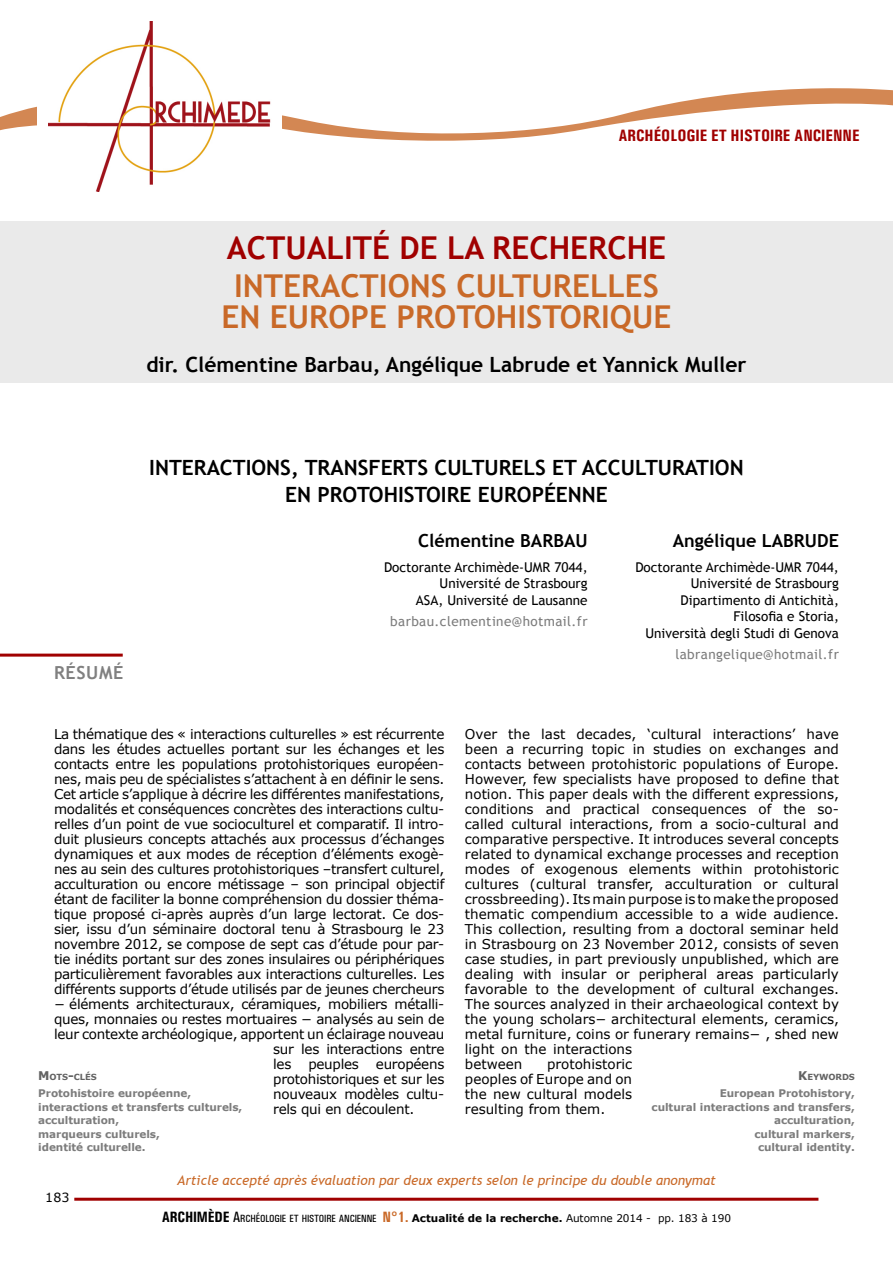
<style>
.page{position:relative;width:893px;height:1263px;background:#fff}
.page>*{position:absolute;margin:0;border:0;box-sizing:border-box;transform-origin:0 0}
.t1{font:700 31.5px/30.8px "Trebuchet MS";color:#c96928;text-align:right}
.t2{font:700 31.5px "Trebuchet MS";color:#a00000}
.t3{font:700 21px/27px "Trebuchet MS";color:#000}
.t4{font:700 18px "Trebuchet MS";color:#000}
.t5{font:700 18px "Trebuchet MS";letter-spacing:.035em;color:#808080}
.t6{font:700 condensed 16.5px "Univers";color:#a00000}
.t7{font:13.5px/15px "Verdana";letter-spacing:-.02em;color:#000;text-align:justify}
.t8{font:13.5px/15px "Verdana";color:#000}
.t9{font:13.5px/16.5px "Trebuchet MS";color:#000;text-align:right}
.t10{font:italic 13.5px "Trebuchet MS";color:#c96928}
.t11{font:13.5px "Trebuchet MS";letter-spacing:.03em;color:#7c7c7c}
.t12{font:12.6px "Verdana";color:#000}
.t13{font:700 10.5px/13.5px "Verdana";letter-spacing:-.005em;color:#7c7c7c}
.t14{font:500 condensed 10.5px "Univers";letter-spacing:-.015em;color:#000}
.t15{font:700 8.4px "Verdana";letter-spacing:-.01em;color:#636363}
.s1{font-size:12px}
.s2{font-weight:700;font-size:15px}
.s3{font-size:15px}
.s4{font-weight:700;font-size:15px;color:#c96928}
.s5{font-family:"Verdana";font-weight:700;font-stretch:normal}
.s6{font-family:"Verdana";font-weight:400;font-stretch:normal}
</style>
<div class="page">
<hr style="left:0;top:654px;width:123px;height:3px;background:#a00000">
<hr style="left:74px;top:1198px;width:744px;height:3px;background:#a00000">
<svg style="left:0;top:88px;width:893px;height:53px"></svg>
<div style="left:37px;top:17px;width:244px;height:183px;background:#fff"></div>
<img style="left:48px;top:22px;width:223px;height:169px">
<div style="left:0;top:221px;width:893px;height:162px;background:#eaeaea"></div>
<p class="t6" style="left:618px;top:125px;width:243px">ARCHÉOLOGIE ET HISTOIRE ANCIENNE</p>
<h1 class="t2" style="left:227px;top:228px;width:437px">ACTUALITÉ DE LA RECHERCHE</h1>
<h1 class="t1" style="left:234px;top:270px;width:69px">INTERAC</h1>
<h1 class="t1" style="left:360px;top:270px;width:212px">TIONS CULTURELLE</h1>
<h1 class="t1" style="left:222px;top:270px;width:448px">S<br>EN EUROPE PROTOHISTORIQUE</h1>
<h2 class="t3" style="left:146px;top:351px;width:602px">DIR. CLÉMENTINE BARBAU, ANGÉLIQUE LABRUDE ET YANNICK MULLER</h2>
<h3 class="t5" style="left:54px;top:661px;width:71px">RÉSUMÉ</h3>
<h2 class="t3" style="left:149px;top:454px;width:46px">INTERAC</h2>
<h2 class="t3" style="left:285px;top:454px;width:460px;text-indent:-52px">TIONS, TRANSFERTS CULTURELS ET ACCULTURATION<br>EN PROTOHISTOIRE EUROPÉENNE</h2>
<h3 class="t4" style="left:418px;top:529px;width:168px">CLÉMENTINE BARBAU</h3>
<p class="t9" style="left:384px;top:559px;width:205px">Doctorante Archimède-UMR 7044,<br>Université de Strasbourg<br>ASA, Université de Lausanne</p>
<p class="t11" style="left:390px;top:613px;width:199px">barbau.clementine@hotmail.fr</p>
<h3 class="t4" style="left:673px;top:529px;width:168px">ANGÉLIQUE LABRUDE</h3>
<p class="t9" style="left:635px;top:559px;width:205px">Doctorante Archimède-UMR 7044,<br>Université de Strasbourg<br>Dipartimento di Antichità,<br>Filosofia e Storia,<br>Università degli Studi di Genova</p>
<p class="t11" style="left:675px;top:646px;width:165px">labrangelique@hotmail.fr</p>
<p class="t7" style="left:54px;top:726px;width:392px">La thématique des « interactions culturelles » est récurrente</p>
<p class="t7" style="left:54px;top:741px;width:392px">dans les études actuelles portant sur les échanges et les</p>
<p class="t7" style="left:54px;top:756px;width:392px">contacts entre les populations protohistoriques européen-</p>
<p class="t7" style="left:54px;top:771px;width:392px">nes, mais peu de spécialistes s’attachent à en définir le sens.</p>
<p class="t7" style="left:54px;top:786px;width:392px">Cet article s’applique à décrire les différentes manifestations,</p>
<p class="t7" style="left:54px;top:801px;width:392px">modalités et conséquences concrètes des interactions cultu-</p>
<p class="t7" style="left:54px;top:816px;width:392px">relles d’un point de vue socioculturel et comparatif. Il intro-</p>
<p class="t7" style="left:54px;top:831px;width:392px">duit plusieurs concepts attachés aux processus d’échanges</p>
<p class="t7" style="left:54px;top:846px;width:392px">dynamiques et aux modes de réception d’éléments exogè-</p>
<p class="t7" style="left:54px;top:861px;width:392px">nes au sein des cultures protohistoriques –transfert culturel,</p>
<p class="t7" style="left:54px;top:876px;width:392px">acculturation ou encore métissage – son principal objectif</p>
<p class="t7" style="left:54px;top:891px;width:392px">étant de faciliter la bonne compréhension du dossier théma-</p>
<p class="t7" style="left:54px;top:906px;width:392px">tique proposé ci-après auprès d’un large lectorat. Ce dos-</p>
<p class="t7" style="left:54px;top:921px;width:392px">sier, issu d’un séminaire doctoral tenu à Strasbourg le 23</p>
<p class="t7" style="left:54px;top:936px;width:392px">novembre 2012, se compose de sept cas d’étude pour par-</p>
<p class="t7" style="left:54px;top:951px;width:392px">tie inédits portant sur des zones insulaires ou périphériques</p>
<p class="t7" style="left:54px;top:966px;width:392px">particulièrement favorables aux interactions culturelles. Les</p>
<p class="t7" style="left:54px;top:981px;width:392px">différents supports d’étude utilisés par de jeunes chercheurs</p>
<p class="t7" style="left:54px;top:996px;width:392px">− éléments architecturaux, céramiques, mobiliers métalli-</p>
<p class="t7" style="left:54px;top:1011px;width:392px">ques, monnaies ou restes mortuaires − analysés au sein de</p>
<p class="t7" style="left:54px;top:1026px;width:392px">leur contexte archéologique, apportent un éclairage nouveau</p>
<p class="t7" style="left:273px;top:1041px;width:173px">sur les interactions entre</p>
<p class="t7" style="left:273px;top:1056px;width:20px">les</p>
<p class="t7" style="left:308px;top:1056px;width:52px">peuples</p>
<p class="t7" style="left:273px;top:1056px;width:173px;text-indent:103px">européens protohistoriques et sur les nouveaux modèles cultu&shy;rels qui en découlent.</p>
<p class="t15" style="left:38px;top:1070px;width:60px"><span class="s1">M</span>ots<span class="s1">-</span>clés</p>
<p class="t13" style="left:38px;top:1086px;width:206px">Protohistoire européenne, interactions et transferts culturels, acculturation,<br>marqueurs culturels,<br>identité culturelle.</p>
<p class="t8" style="left:465px;top:726px;width:376px">Over the last decades, ‘cultural interactions’ have been a recurring topic in studies on exchanges and contacts between protohistoric populations of Europe.<br>However, few specialists have proposed to define that notion. This paper deals with the different expressions, conditions and practical consequences of the so&shy;called cultural interactions, from a socio-cultural and comparative perspective. It introduces several concepts related to dynamical exchange processes and reception modes of exogenous elements within protohistoric cultures (cultural transfer, acculturation or cultural crossbreeding). Its main purpose is to make the proposed thematic compendium accessible to a wide audience.<br>This collection, resulting from a doctoral seminar held in Strasbourg on 23 November 2012, consists of seven case studies, in part previously unpublished, which are dealing with insular or peripheral areas particularly favorable to the development of cultural exchanges.<br>The sources analyzed in their archaeological context by the young scholars− architectural elements, ceramics, metal furniture, coins or funerary remains− , shed new light on the interactions<br>between</p>
<p class="t7" style="left:465px;top:1056px;width:169px;text-indent:82px">protohistoric peoples of Europe and on the new cultural models resulting from them.</p>
<p class="t15" style="left:798px;top:1070px;width:58px"><span class="s1">K</span>eywords</p>
<p class="t13" style="left:652px;top:1086px;width:205px;text-align:right">European Protohistory,<br>cultural interactions and transfers, acculturation,<br>cultural markers,<br>cultural identity.</p>
<p class="t12" style="left:45px;top:1189px;width:26px">183</p>
<p class="t10" style="left:177px;top:1172px;width:540px">Article accepté après évaluation par deux experts selon le principe du double anonymat</p>
<p class="t14" style="left:162px;top:1212px;width:571px"><span class="s2">ARCHIMÈDE</span> <span class="s3">A</span>RCHÉOLOGIE ET HISTOIRE ANCIENNE <span class="s4">N°1.</span> <span class="s5">Actualité de la recherche.</span> <span class="s6">Automne 2014 - pp. 183 à 190</span></p>
</div>
